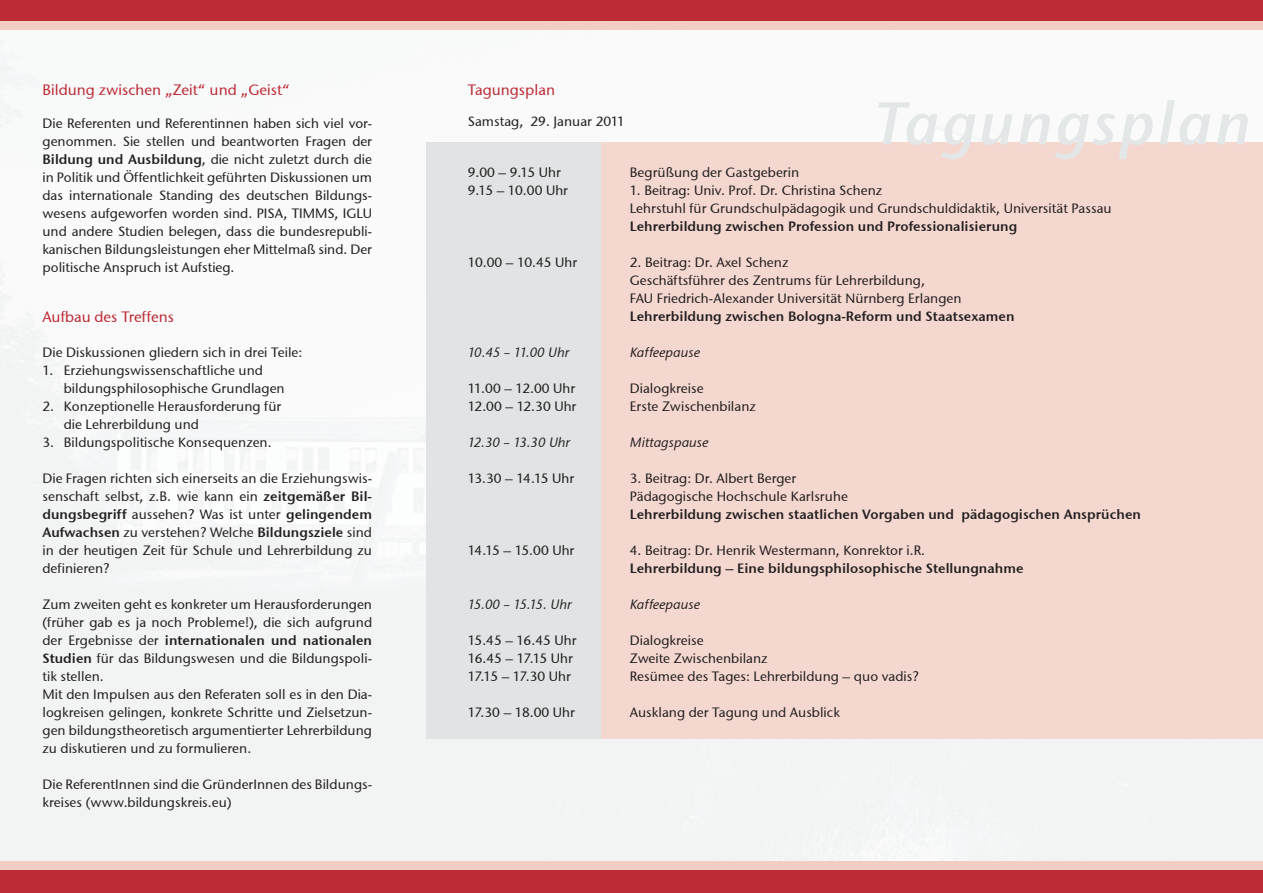
<style>
.page{position:relative;width:1263px;height:893px;background:#fff}
.page>*{position:absolute;margin:0;border:0;box-sizing:border-box;transform-origin:0 0}
.t1{font:60px "Stone Sans Semi ITCTT Italic";letter-spacing:.05em;color:#e3e7e7}
.t2{font:15px "Stone Sans ITCTT Medium";letter-spacing:.005em;color:#bd2b36}
.t3{font:13.5px/18px "Stone Sans ITCTT Medium";letter-spacing:.005em;color:#231f20}
.t4{font:13.5px/18px "Stone Sans Semi ITCTT";letter-spacing:.005em;color:#231f20}
.t5{font:italic 13.5px "Stone Sans ITCTT Medium";letter-spacing:.005em;color:#231f20}
.t6{font:13.5px "Stone Sans ITCTT Medium";letter-spacing:-.035em;color:#231f20}
.t7{font:italic 13.5px "Stone Sans ITCTT Medium";letter-spacing:-.05em;color:#231f20}
.t8{font:13.5px "Stone Sans ITCTT Medium";letter-spacing:-.025em;color:#231f20}
.s1{font-family:"Stone Sans Semi ITCTT"}
.s2{font-family:"Stone Sans ITCTT Medium"}
</style>
<div class="page">
<div style="left:0;top:0;width:1263px;height:21px;background:#bd2b36"></div>
<div style="left:0;top:21px;width:1263px;height:9px;background:#f1cdc3"></div>
<div style="left:0;top:870px;width:1263px;height:23px;background:#bd2b36"></div>
<div style="left:0;top:861px;width:1263px;height:9px;background:#f1cdc3"></div>
<div style="left:426px;top:142px;width:177px;height:597px;background:#e0e4e4"></div>
<div style="left:602px;top:142px;width:661px;height:597px;background:#f4d8d0"></div>
<p class="t2" style="left:43px;top:81px;width:249px">Bildung zwischen „Zeit“ und „Geist“</p>
<p class="t3" style="left:43px;top:114px;width:331px;text-align:justify">Die Referenten und Referentinnen haben sich viel vor&shy;genommen. Sie stellen und beantworten Fragen der <span class="s1">Bildung und Ausbildung</span>, die nicht zuletzt durch die in Politik und Öffentlichkeit geführten Diskussionen um das internationale Standing des deutschen Bildungs&shy;wesens aufgeworfen worden sind. PISA, TIMMS, IGLU und andere Studien belegen, dass die bundesrepubli&shy;kanischen Bildungsleistungen eher Mittelmaß sind. Der politische Anspruch ist Aufstieg.</p>
<p class="t2" style="left:43px;top:308px;width:133px">Aufbau des Treffens</p>
<p class="t3" style="left:43px;top:343px;width:261px">Die Diskussionen gliedern sich in drei Teile:</p>
<p class="t3" style="left:64px;top:361px;width:222px;text-indent:-21px">1. Erziehungswissenschaftliche und bildungsphilosophische Grundlagen</p>
<p class="t3" style="left:64px;top:397px;width:219px;text-indent:-21px">2. Konzeptionelle Herausforderung für die Lehrerbildung und</p>
<p class="t3" style="left:43px;top:433px;width:231px">3. Bildungspolitische Konsequenzen.</p>
<p class="t3" style="left:42px;top:469px;width:331px">Die Fragen richten sich einerseits an die Erziehungswis&shy;senschaft selbst, z.B. wie kann ein <span class="s1">zeitgemäßer Bil-</span></p>
<p class="t4" style="left:42px;top:505px;width:331px">dungsbegriff <span class="s2">aussehen? Was ist unter</span> gelingendem<br>Aufwachsen <span class="s2">zu verstehen? Welche</span> Bildungsziele <span class="s2">sind</span></p>
<p class="t3" style="left:42px;top:541px;width:331px">in der heutigen Zeit für Schule und Lehrerbildung zu definieren?</p>
<p class="t3" style="left:42px;top:595px;width:331px">Zum zweiten geht es konkreter um Herausforderungen (früher gab es ja noch Probleme!), die sich aufgrund</p>
<p class="t4" style="left:42px;top:631px;width:331px"><span class="s2">der Ergebnisse der</span> internationalen und nationalen</p>
<p class="t3" style="left:42px;top:649px;width:331px"><span class="s1">Studien</span> für das Bildungswesen und die Bildungspoli&shy;tik stellen.<br>Mit den Impulsen aus den Referaten soll es in den Dia&shy;logkreisen gelingen, konkrete Schritte und Zielsetzun&shy;gen bildungstheoretisch argumentierter Lehrerbildung zu diskutieren und zu formulieren.</p>
<p class="t3" style="left:42px;top:775px;width:331px">Die ReferentInnen sind die GründerInnen des Bildungs&shy;kreises (www.bildungskreis.eu)</p>
<p class="t2" style="left:468px;top:81px;width:89px">Tagungsplan</p>
<p class="t3" style="left:468px;top:112px;width:159px">Samstag, 29. Januar 2011</p>
<p class="t3" style="left:468px;top:163px;width:95px">9.00 – 9.15 Uhr</p>
<p class="t3" style="left:630px;top:163px;width:171px">Begrüßung der Gastgeberin</p>
<p class="t3" style="left:468px;top:181px;width:102px">9.15 – 10.00 Uhr</p>
<p class="t3" style="left:630px;top:181px;width:483px">1. Beitrag: Univ. Prof. Dr. Christina Schenz<br>Lehrstuhl für Grundschulpädagogik und Grundschuldidaktik, Universität Passau</p>
<p class="t4" style="left:630px;top:217px;width:389px">Lehrerbildung zwischen Profession und Professionalisierung</p>
<p class="t3" style="left:468px;top:253px;width:111px">10.00 – 10.45 Uhr</p>
<p class="t3" style="left:630px;top:253px;width:333px">2. Beitrag: Dr. Axel Schenz<br>Geschäftsführer des Zentrums für Lehrerbildung,<br>FAU Friedrich-Alexander Universität Nürnberg Erlangen</p>
<p class="t4" style="left:630px;top:307px;width:386px">Lehrerbildung zwischen Bologna-Reform und Staatsexamen</p>
<p class="t5" style="left:468px;top:344px;width:103px">10.45 – 11.00 Uhr</p>
<p class="t5" style="left:630px;top:344px;width:72px">Kaffeepause</p>
<p class="t3" style="left:468px;top:379px;width:109px">11.00 – 12.00 Uhr</p>
<p class="t3" style="left:630px;top:379px;width:75px">Dialogkreise</p>
<p class="t3" style="left:468px;top:397px;width:110px">12.00 – 12.30 Uhr</p>
<p class="t3" style="left:630px;top:397px;width:128px">Erste Zwischenbilanz</p>
<p class="t5" style="left:468px;top:434px;width:104px">12.30 – 13.30 Uhr</p>
<p class="t5" style="left:630px;top:434px;width:80px">Mittagspause</p>
<p class="t6" style="left:468px;top:470px;width:108px">13.30 – 14.15 Uhr</p>
<p class="t3" style="left:630px;top:469px;width:220px">3. Beitrag: Dr. Albert Berger<br>Pädagogische Hochschule Karlsruhe</p>
<p class="t4" style="left:630px;top:505px;width:513px">Lehrerbildung zwischen staatlichen Vorgaben und pädagogischen Ansprüchen</p>
<p class="t6" style="left:468px;top:542px;width:108px">14.15 – 15.00 Uhr</p>
<p class="t3" style="left:630px;top:541px;width:297px">4. Beitrag: Dr. Henrik Westermann, Konrektor i.R.</p>
<p class="t4" style="left:630px;top:559px;width:395px">Lehrerbildung – Eine bildungsphilosophische Stellungnahme</p>
<p class="t7" style="left:468px;top:596px;width:105px">15.00 – 15.15. Uhr</p>
<p class="t5" style="left:630px;top:596px;width:72px">Kaffeepause</p>
<p class="t3" style="left:468px;top:631px;width:110px">15.45 – 16.45 Uhr</p>
<p class="t3" style="left:630px;top:631px;width:75px">Dialogkreise</p>
<p class="t8" style="left:468px;top:650px;width:107px">16.45 – 17.15 Uhr</p>
<p class="t3" style="left:630px;top:649px;width:139px">Zweite Zwischenbilanz</p>
<p class="t6" style="left:468px;top:668px;width:105px">17.15 – 17.30 Uhr</p>
<p class="t3" style="left:630px;top:667px;width:290px">Resümee des Tages: Lehrerbildung – quo vadis?</p>
<p class="t3" style="left:468px;top:703px;width:109px">17.30 – 18.00 Uhr</p>
<p class="t3" style="left:630px;top:703px;width:212px">Ausklang der Tagung und Ausblick</p>
<h1 class="t1" style="left:875px;top:87px;width:377px">Tagungsplan</h1>
</div>
